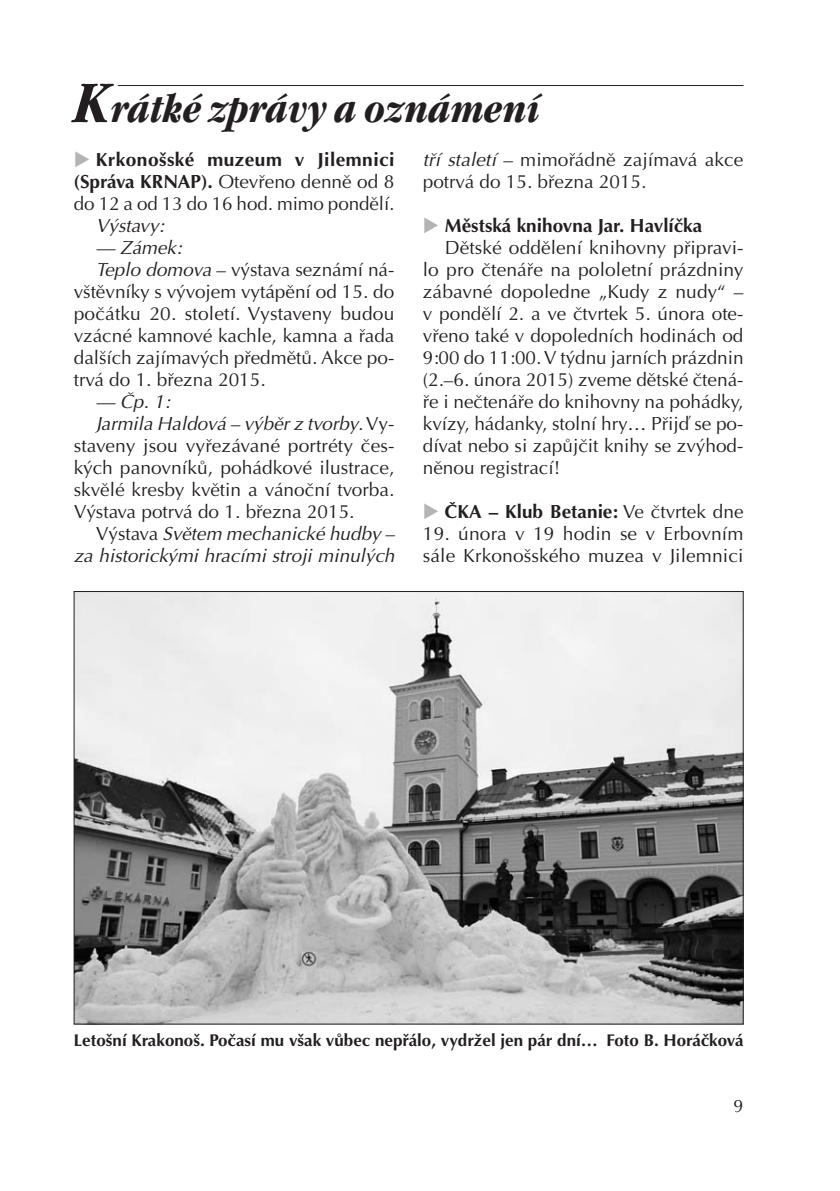
<style>
.page{position:relative;width:840px;height:1191px;background:#fff}
.page>*{position:absolute;margin:0;border:0;box-sizing:border-box;transform-origin:0 0}
.t1{font:italic 700 condensed 40px "Garamond Itc TEE";color:#231f20}
.t2{font:19px/22px "Optima CE";color:#231f20}
.t3{font:italic 19px "Optima CE";color:#231f20}
.t4{font:700 19px "Optima CE";color:#231f20}
.t5{font:18px "Optima CE";color:#231f20}
.t6{font:700 17px "Optima CE";color:#231f20}
.s1{font-size:57px}
.s2{color:#b2b4b6}
.s3{font-weight:700}
.s4{font-style:italic}
.s5{font-style:normal}
.s6{font-weight:400}
</style>
<div class="page">
<hr style="left:118px;top:85px;width:625px;height:1px;background:#231f20">
<img style="left:76px;top:593px;width:665px;height:429px">
<h1 class="t1" style="left:74px;top:85px;width:467px"><span class="s1">K</span>rátké zprávy a oznámení</h1>
<p class="t2" style="left:74px;top:151px;width:322px;text-align:justify"><span class="s2">◆</span> <span class="s3">Krkonošské muzeum v Jilemnici (Správa KRNAP).</span> Otevřeno denně od 8 do 12 a od 13 do 16 hod. mimo pondělí.</p>
<p class="t3" style="left:96px;top:218px;width:70px">Výstavy:</p>
<p class="t3" style="left:96px;top:240px;width:87px">— Zámek:</p>
<p class="t2" style="left:96px;top:261px;width:300px"><span class="s4">Teplo domova</span> – výstava seznámí ná-</p>
<p class="t2" style="left:74px;top:283px;width:322px">vštěvníky s vývojem vytápění od 15. do</p>
<p class="t2" style="left:74px;top:305px;width:322px">počátku 20. století. Vystaveny budou</p>
<p class="t2" style="left:74px;top:327px;width:322px">vzácné kamnové kachle, kamna a řada</p>
<p class="t2" style="left:74px;top:349px;width:322px">dalších zajímavých předmětů. Akce po-</p>
<p class="t2" style="left:74px;top:371px;width:193px">trvá do 1. března 2015.</p>
<p class="t3" style="left:96px;top:394px;width:75px">— Čp. 1:</p>
<p class="t3" style="left:96px;top:416px;width:300px">Jarmila Haldová – výběr z tvorby<span class="s5">. Vy-</span></p>
<p class="t2" style="left:74px;top:437px;width:322px">staveny jsou vyřezávané portréty čes-</p>
<p class="t2" style="left:74px;top:459px;width:322px">kých panovníků, pohádkové ilustrace,</p>
<p class="t2" style="left:74px;top:481px;width:322px">skvělé kresby květin a vánoční tvorba.</p>
<p class="t2" style="left:74px;top:503px;width:282px">Výstava potrvá do 1. března 2015.</p>
<p class="t3" style="left:96px;top:526px;width:300px"><span class="s5">Výstava</span> Světem mechanické hudby –</p>
<p class="t3" style="left:74px;top:548px;width:322px">za historickými hracími stroji minulých</p>
<p class="t2" style="left:422px;top:151px;width:322px"><span class="s4">tří staletí</span> – mimořádně zajímavá akce potrvá do 15. března 2015.</p>
<p class="t4" style="left:422px;top:218px;width:281px"><span class="s2">◆</span> Městská knihovna Jar. Havlíčka</p>
<p class="t2" style="left:444px;top:239px;width:300px">Dětské oddělení knihovny připravi-</p>
<p class="t2" style="left:422px;top:261px;width:322px">lo pro čtenáře na pololetní prázdniny</p>
<p class="t2" style="left:422px;top:283px;width:322px">zábavné dopoledne „Kudy z nudy“ –</p>
<p class="t2" style="left:422px;top:305px;width:322px">v pondělí 2. a ve čtvrtek 5. února ote-</p>
<p class="t2" style="left:422px;top:327px;width:322px">vřeno také v dopoledních hodinách od</p>
<p class="t2" style="left:422px;top:349px;width:322px">9:00 do 11:00. V týdnu jarních prázdnin</p>
<p class="t2" style="left:422px;top:371px;width:322px">(2.–6. února 2015) zveme dětské čtená-</p>
<p class="t2" style="left:422px;top:393px;width:322px">ře i nečtenáře do knihovny na pohádky,</p>
<p class="t2" style="left:422px;top:415px;width:322px">kvízy, hádanky, stolní hry… Přijď se po-</p>
<p class="t2" style="left:422px;top:437px;width:322px">dívat nebo si zapůjčit knihy se zvýhod-</p>
<p class="t2" style="left:422px;top:459px;width:139px">něnou registrací!</p>
<p class="t4" style="left:422px;top:504px;width:322px"><span class="s2">◆</span> ČKA – Klub Betanie: <span class="s6">Ve čtvrtek dne</span></p>
<p class="t2" style="left:422px;top:525px;width:322px">19. února v 19 hodin se v Erbovním sále Krkonošského muzea v Jilemnici</p>
<p class="t6" style="left:74px;top:1034px;width:670px">Letošní Krakonoš. Počasí mu však vůbec nepřálo, vydržel jen pár dní… Foto B. Horáčková</p>
<p class="t5" style="left:733px;top:1099px;width:12px">9</p>
</div>
